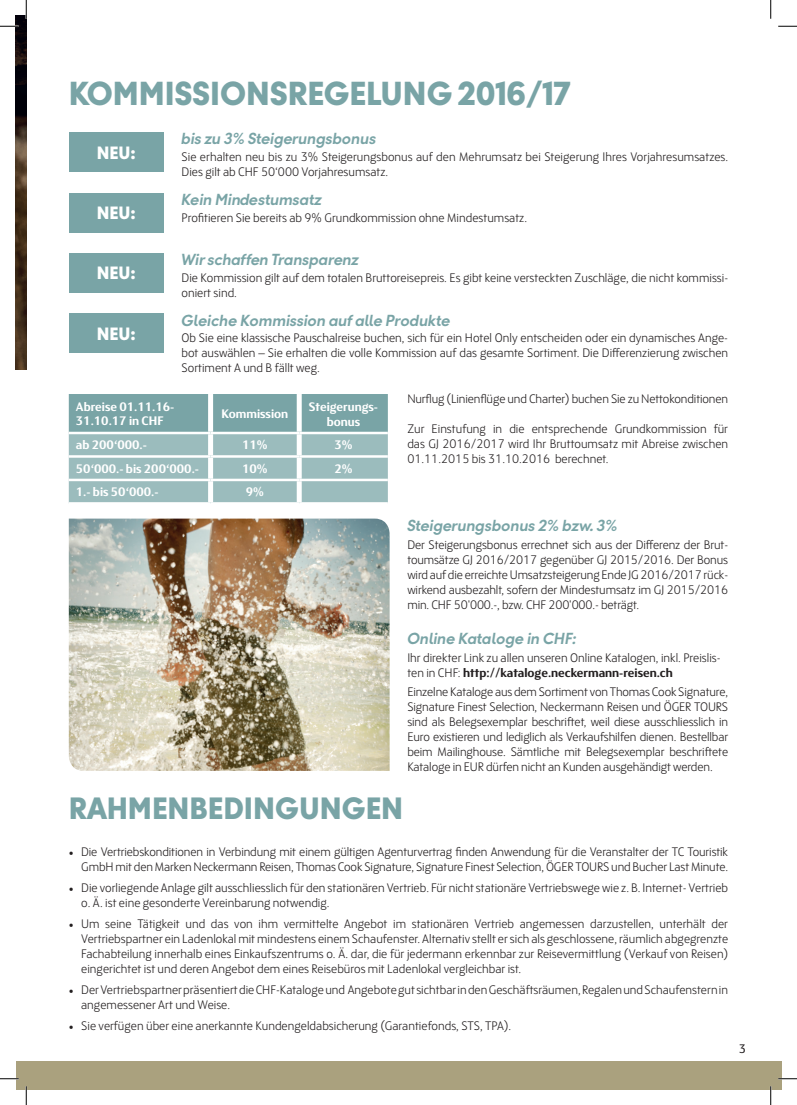
<style>
.page{position:relative;width:797px;height:1105px;background:#fff}
.page>*{position:absolute;margin:0;border:0;box-sizing:border-box;transform-origin:0 0}
.t1{font:900 33.75px "Thomas Headline";color:#79a4a6}
.t2{font:900 31.25px "Thomas Headline";color:#79a4a6}
.t3{font:900 18.12px "Thomas Headline";color:#fff}
.t4{font:italic 700 16.25px "Thomas Headline";color:#79a4a6}
.t5{font:300 12.5px/15px "FS Blake";color:#231f20}
.t6{font:700 12.5px/13.8px "FS Blake";color:#fff}
.t7{font:12.5px "FS Blake";color:#231f20}
.s1{font-weight:700}
.s2{font-family:"Minion Pro";font-weight:400}
</style>
<div class="page">
<div style="left:16px;top:1061px;width:765px;height:28px;background:#aaa17e"></div>
<img style="left:16px;top:16px;width:10px;height:354px">
<div style="left:69px;top:193px;width:94px;height:40px;background:#79a4a6"></div>
<div style="left:69px;top:313px;width:94px;height:40px;background:#79a4a6"></div>
<div style="left:69px;top:132px;width:94px;height:40px;background:#79a4a6"></div>
<div style="left:69px;top:253px;width:94px;height:40px;background:#79a4a6"></div>
<svg style="left:69px;top:394px;width:319px;height:108px;background:#8fb3b5"></svg>
<div style="left:208px;top:394px;width:5px;height:38px;background:#fff"></div>
<div style="left:297px;top:394px;width:5px;height:38px;background:#fff"></div>
<div style="left:208px;top:434px;width:5px;height:21px;background:#fff"></div>
<div style="left:297px;top:434px;width:5px;height:21px;background:#fff"></div>
<div style="left:208px;top:458px;width:5px;height:21px;background:#fff"></div>
<div style="left:297px;top:458px;width:5px;height:21px;background:#fff"></div>
<div style="left:208px;top:481px;width:5px;height:21px;background:#fff"></div>
<div style="left:297px;top:481px;width:5px;height:21px;background:#fff"></div>
<hr style="left:69px;top:432px;width:142px;height:2px;background:#fff">
<hr style="left:211px;top:432px;width:88px;height:2px;background:#fff">
<hr style="left:299px;top:432px;width:89px;height:2px;background:#fff">
<hr style="left:69px;top:455px;width:142px;height:3px;background:#fff">
<hr style="left:211px;top:455px;width:88px;height:3px;background:#fff">
<hr style="left:299px;top:455px;width:89px;height:3px;background:#fff">
<hr style="left:69px;top:479px;width:142px;height:2px;background:#fff">
<hr style="left:211px;top:479px;width:88px;height:2px;background:#fff">
<hr style="left:299px;top:479px;width:89px;height:2px;background:#fff">
<img style="left:69px;top:519px;width:320px;height:252px">
<svg style="left:0;top:25px;width:19px;height:2px"></svg>
<svg style="left:778px;top:25px;width:19px;height:2px"></svg>
<svg style="left:0;top:1078px;width:19px;height:1px"></svg>
<svg style="left:778px;top:1078px;width:19px;height:1px"></svg>
<svg style="left:25px;top:0;width:2px;height:19px"></svg>
<svg style="left:25px;top:1086px;width:2px;height:19px"></svg>
<svg style="left:770px;top:0;width:1px;height:19px"></svg>
<svg style="left:770px;top:1086px;width:1px;height:19px"></svg>
<h1 class="t1" style="left:69px;top:72px;width:503px">KOMMISSIONSREGELUNG 2016/17</h1>
<h3 class="t3" style="left:97px;top:141px;width:40px">NEU:</h3>
<h3 class="t3" style="left:97px;top:201px;width:40px">NEU:</h3>
<h3 class="t4" style="left:181px;top:128px;width:196px">bis zu 3% Steigerungsbonus</h3>
<p class="t5" style="left:181px;top:148px;width:548px">Sie erhalten neu bis zu 3% Steigerungsbonus auf den Mehrumsatz bei Steigerung Ihres Vorjahresumsatzes.<br>Dies gilt ab CHF 50‘000 Vorjahresumsatz.</p>
<h3 class="t4" style="left:181px;top:190px;width:142px">Kein Mindestumsatz</h3>
<p class="t5" style="left:181px;top:209px;width:347px">Profitieren Sie bereits ab 9% Grundkommission ohne Mindestumsatz.</p>
<h3 class="t3" style="left:97px;top:262px;width:40px">NEU:</h3>
<h3 class="t3" style="left:97px;top:322px;width:40px">NEU:</h3>
<h3 class="t4" style="left:181px;top:250px;width:179px">Wir schaffen Transparenz</h3>
<p class="t5" style="left:181px;top:270px;width:548px">Die Kommission gilt auf dem totalen Bruttoreisepreis. Es gibt keine versteckten Zuschläge, die nicht kommissi&shy;oniert sind.</p>
<h3 class="t4" style="left:181px;top:310px;width:270px">Gleiche Kommission auf alle Produkte</h3>
<p class="t5" style="left:181px;top:330px;width:548px;text-align:justify">Ob Sie eine klassische Pauschalreise buchen, sich für ein Hotel Only entscheiden oder ein dynamisches Ange&shy;bot auswählen – Sie erhalten die volle Kommission auf das gesamte Sortiment. Die Differenzierung zwischen Sortiment A und B fällt weg.</p>
<p class="t6" style="left:76px;top:400px;width:100px">Abreise 01.11.16-<br>31.10.17 in CHF</p>
<p class="t6" style="left:221px;top:406px;width:68px">Kommission</p>
<p class="t6" style="left:309px;top:398px;width:71px;line-height:15px;text-align:center">Steigerungs&shy;bonus</p>
<p class="t6" style="left:76px;top:438px;width:73px">ab 200‘000.-</p>
<p class="t6" style="left:242px;top:438px;width:27px">11%</p>
<p class="t6" style="left:334px;top:438px;width:20px">3%</p>
<p class="t6" style="left:76px;top:461px;width:125px">50‘000.- bis 200‘000.-</p>
<p class="t6" style="left:242px;top:461px;width:27px">10%</p>
<p class="t6" style="left:334px;top:461px;width:20px">2%</p>
<p class="t6" style="left:76px;top:485px;width:84px">1.- bis 50‘000.-</p>
<p class="t6" style="left:246px;top:485px;width:20px">9%</p>
<p class="t5" style="left:407px;top:391px;width:322px">Nurflug (Linienflüge und Charter) buchen Sie zu Nettokonditionen</p>
<p class="t5" style="left:407px;top:421px;width:322px;text-align:justify">Zur Einstufung in die entsprechende Grundkommission für das GJ 2016/2017 wird Ihr Bruttoumsatz mit Abreise zwischen 01.11.2015 bis 31.10.2016 berechnet.</p>
<h3 class="t4" style="left:407px;top:515px;width:212px">Steigerungsbonus 2% bzw. 3%</h3>
<p class="t5" style="left:407px;top:537px;width:322px;text-align:justify">Der Steigerungsbonus errechnet sich aus der Differenz der Brut&shy;toumsätze GJ 2016/2017 gegenüber GJ 2015/2016. Der Bonus wird auf die erreichte Umsatzsteigerung Ende JG 2016/2017 rück&shy;wirkend ausbezahlt, sofern der Mindestumsatz im GJ 2015/2016 min. CHF 50'000.-, bzw. CHF 200'000.- beträgt.</p>
<h3 class="t4" style="left:407px;top:628px;width:171px">Online Kataloge in CHF:</h3>
<p class="t5" style="left:407px;top:650px;width:315px">Ihr direkter Link zu allen unseren Online Katalogen, inkl. Preislis&shy;ten in CHF: <span class="s1">http://kataloge.neckermann-reisen.ch</span></p>
<p class="t5" style="left:407px;top:683px;width:322px;text-align:justify">Einzelne Kataloge aus dem Sortiment von Thomas Cook Signature, Signature Finest Selection, Neckermann Reisen und ÖGER TOURS sind als Belegsexemplar beschriftet, weil diese ausschliesslich in Euro existieren und lediglich als Verkaufshilfen dienen. Bestellbar beim Mailinghouse. Sämtliche mit Belegsexemplar beschriftete Kataloge in EUR dürfen nicht an Kunden ausgehändigt werden.</p>
<h2 class="t2" style="left:69px;top:789px;width:336px">RAHMENBEDINGUNGEN</h2>
<p class="t5" style="left:69px;top:843px;width:661px;text-align:right"><span class="s2">•</span> Die Vertriebskonditionen in Verbindung mit einem gültigen Agenturvertrag finden Anwendung für die Veranstalter der TC Touristik<br>GmbH mit den Marken Neckermann Reisen, Thomas Cook Signature, Signature Finest Selection, ÖGER TOURS und Bucher Last Minute.</p>
<p class="t5" style="left:81px;top:879px;width:648px;text-indent:-12px"><span class="s2">•</span> Die vorliegende Anlage gilt ausschliesslich für den stationären Vertrieb. Für nicht stationäre Vertriebswege wie z. B. Internet- Vertrieb o. Ä. ist eine gesonderte Vereinbarung notwendig.</p>
<p class="t5" style="left:81px;top:915px;width:648px;text-align:justify;text-indent:-12px"><span class="s2">•</span> Um seine Tätigkeit und das von ihm vermittelte Angebot im stationären Vertrieb angemessen darzustellen, unterhält der Vertriebspartner ein Ladenlokal mit mindestens einem Schaufenster. Alternativ stellt er sich als geschlossene, räumlich abgegrenzte Fachabteilung innerhalb eines Einkaufszentrums o. Ä. dar, die für jedermann erkennbar zur Reisevermittlung (Verkauf von Reisen) eingerichtet ist und deren Angebot dem eines Reisebüros mit Ladenlokal vergleichbar ist.</p>
<p class="t5" style="left:81px;top:981px;width:648px;text-indent:-12px"><span class="s2">•</span> Der Vertriebspartner präsentiert die CHF-Kataloge und Angebote gut sichtbar in den Geschäftsräumen, Regalen und Schaufenstern in angemessener Art und Weise.</p>
<p class="t5" style="left:69px;top:1017px;width:444px"><span class="s2">•</span> Sie verfügen über eine anerkannte Kundengeldabsicherung (Garantiefonds, STS, TPA).</p>
<p class="t7" style="left:738px;top:1040px;width:9px">3</p>
</div>
